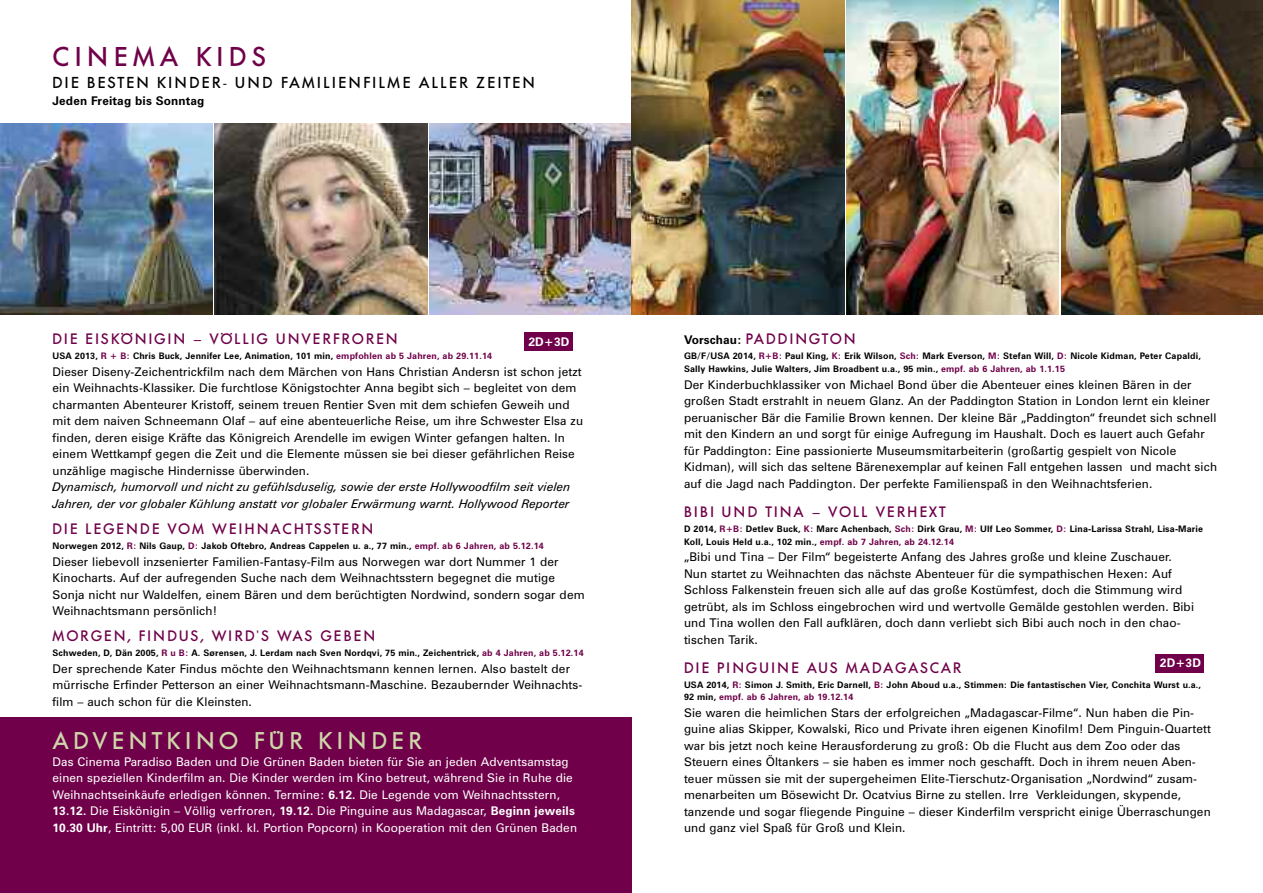
<style>
.page{position:relative;width:1263px;height:893px;background:#fff}
.page>*{position:absolute;margin:0;border:0;box-sizing:border-box;transform-origin:0 0}
.t1{font:500 27px "Futura BQ";letter-spacing:.21em;color:#6f0049}
.t2{font:500 24px "Futura BQ";letter-spacing:.19em;color:#ced6aa}
.t3{font:500 15.75px "Futura BQ";letter-spacing:.135em;color:#000}
.t4{font:500 15px "Futura BQ";letter-spacing:.115em;color:#6f0049}
.t5{font:500 15px "Futura BQ";letter-spacing:.135em;color:#6f0049}
.t6{font:12px/16.5px "Zurich BT";letter-spacing:.01em;color:#000}
.t7{font:12px/16.5px "Zurich BT";letter-spacing:.01em;color:#fff}
.t8{font:italic 12px/16.5px "Zurich BT";color:#000}
.t9{font:700 12px "Zurich BT";letter-spacing:.01em;color:#000}
.t10{font:700 12px "Zurich BT";letter-spacing:.01em;color:#fff}
.t11{font:700 9px/12.8px "Zurich BT";letter-spacing:.015em;color:#000}
.s1{color:#6f0049}
.s2{font-weight:700}
.s3{font-family:"Zurich BT";font-weight:700;font-size:12px;color:#000}
</style>
<div class="page">
<div style="left:0;top:718px;width:631px;height:175px;background:#6f0049"></div>
<img style="left:0;top:124px;width:213px;height:191px">
<img style="left:215px;top:124px;width:212px;height:191px">
<img style="left:429px;top:124px;width:202px;height:191px">
<img style="left:631px;top:0;width:213px;height:315px">
<img style="left:846px;top:0;width:213px;height:315px">
<img style="left:1061px;top:0;width:202px;height:315px">
<div style="left:524px;top:332px;width:49px;height:19px;background:#6f0049"></div>
<div style="left:1155px;top:654px;width:49px;height:19px;background:#6f0049"></div>
<h1 class="t1" style="left:53px;top:41px;width:215px">CINEMA KIDS</h1>
<h3 class="t3" style="left:53px;top:74px;width:484px">DIE BESTEN KINDER- UND FAMILIENFILME ALLER ZEITEN</h3>
<p class="t9" style="left:53px;top:96px;width:153px">Jeden Freitag bis Sonntag</p>
<p class="t4" style="left:53px;top:331px;width:347px">DIE EISKÖNIGIN – VÖLLIG UNVERFROREN</p>
<p class="t11" style="left:53px;top:351px;width:441px">USA 2013, <span class="s1">R + B:</span> Chris Buck, Jennifer Lee, Animation, 101 min, <span class="s1">empfohlen ab 5 Jahren, ab 29.11.14</span></p>
<p class="t6" style="left:53px;top:364px;width:532px">Dieser Diseny-Zeichentrickfilm nach dem Märchen von Hans Christian Andersn ist schon jetzt ein Weihnachts-Klassiker. Die furchtlose Königstochter Anna begibt sich – begleitet von dem charmanten Abenteurer Kristoff, seinem treuen Rentier Sven mit dem schiefen Geweih und mit dem naiven Schneemann Olaf – auf eine abenteuerliche Reise, um ihre Schwester Elsa zu finden, deren eisige Kräfte das Königreich Arendelle im ewigen Winter gefangen halten. In einem Wettkampf gegen die Zeit und die Elemente müssen sie bei dieser gefährlichen Reise unzählige magische Hindernisse überwinden.</p>
<p class="t8" style="left:53px;top:480px;width:520px">Dynamisch, humorvoll und nicht zu gefühlsduselig, sowie der erste Hollywoodfilm seit vielen<br>Jahren, der vor globaler Kühlung anstatt vor globaler Erwärmung warnt. Hollywood Reporter</p>
<p class="t4" style="left:53px;top:520px;width:322px">DIE LEGENDE VOM WEIHNACHTSSTERN</p>
<p class="t11" style="left:53px;top:540px;width:493px">Norwegen 2012, <span class="s1">R:</span> Nils Gaup, <span class="s1">D:</span> Jakob Oftebro, Andreas Cappelen u. a., 77 min., <span class="s1">empf. ab 6 Jahren, ab 5.12.14</span></p>
<p class="t6" style="left:52px;top:554px;width:534px">Dieser liebevoll inzsenierter Familien-Fantasy-Film aus Norwegen war dort Nummer 1 der Kinocharts. Auf der aufregenden Suche nach dem Weihnachtsstern begegnet die mutige Sonja nicht nur Waldelfen, einem Bären und dem berüchtigten Nordwind, sondern sogar dem Weihnachtsmann persönlich!</p>
<p class="t4" style="left:53px;top:628px;width:324px">MORGEN, FINDUS, WIRD’S WAS GEBEN</p>
<p class="t11" style="left:53px;top:647px;width:533px">Schweden, D, Dän 2005, <span class="s1">R u B:</span> A. Sørensen, J. Lerdam nach Sven Nordqvi, 75 min., Zeichentrick, <span class="s1">ab 4 Jahren, ab 5.12.14</span></p>
<p class="t6" style="left:52px;top:661px;width:532px">Der sprechende Kater Findus möchte den Weihnachtsmann kennen lernen. Also bastelt der mürrische Erfinder Petterson an einer Weihnachtsmann-Maschine. Bezaubernder Weihnachts&shy;film – auch schon für die Kleinsten.</p>
<h2 class="t2" style="left:53px;top:727px;width:371px">ADVENTKINO FÜR KINDER</h2>
<p class="t7" style="left:52px;top:754px;width:526px">Das Cinema Paradiso Baden und Die Grünen Baden bieten für Sie an jeden Adventsamstag einen speziellen Kinderfilm an. Die Kinder werden im Kino betreut, während Sie in Ruhe die Weihnachtseinkäufe erledigen können. Termine: <span class="s2">6.12.</span> Die Legende vom Weihnachtsstern, <span class="s2">13.12.</span> Die Eiskönigin – Völlig verfroren, <span class="s2">19.12.</span> Die Pinguine aus Madagascar, <span class="s2">Beginn jeweils 10.30 Uhr</span>, Eintritt: 5,00 EUR (inkl. kl. Portion Popcorn) in Kooperation mit den Grünen Baden</p>
<p class="t10" style="left:528px;top:337px;width:43px">2D+3D</p>
<p class="t4" style="left:684px;top:331px;width:173px"><span class="s3">Vorschau:</span> PADDINGTON</p>
<p class="t11" style="left:684px;top:351px;width:518px">GB/F/USA 2014, <span class="s1">R+B:</span> Paul King, <span class="s1">K:</span> Erik Wilson, <span class="s1">Sch:</span> Mark Everson, <span class="s1">M:</span> Stefan Will, <span class="s1">D:</span> Nicole Kidman, Peter Capaldi,<br>Sally Hawkins, Julie Walters, Jim Broadbent u.a., 95 min., <span class="s1">empf. ab 6 Jahren, ab 1.1.15</span></p>
<p class="t6" style="left:684px;top:377px;width:535px">Der Kinderbuchklassiker von Michael Bond über die Abenteuer eines kleinen Bären in der großen Stadt erstrahlt in neuem Glanz. An der Paddington Station in London lernt ein kleiner peruanischer Bär die Familie Brown kennen. Der kleine Bär „Paddington“ freundet sich schnell mit den Kindern an und sorgt für einige Aufregung im Haushalt. Doch es lauert auch Gefahr für Paddington: Eine passionierte Museumsmitarbeiterin (großartig gespielt von Nicole Kidman), will sich das seltene Bärenexemplar auf keinen Fall entgehen lassen und macht sich auf die Jagd nach Paddington. Der perfekte Familienspaß in den Weihnachtsferien.</p>
<p class="t5" style="left:684px;top:503px;width:263px">BIBI UND TINA – VOLL VERHEXT</p>
<p class="t11" style="left:684px;top:523px;width:521px">D 2014, <span class="s1">R+B:</span> Detlev Buck, <span class="s1">K:</span> Marc Achenbach, <span class="s1">Sch:</span> Dirk Grau, <span class="s1">M:</span> Ulf Leo Sommer, <span class="s1">D:</span> Lina-Larissa Strahl, Lisa-Marie<br>Koll, Louis Held u.a., 102 min., <span class="s1">empf. ab 7 Jahren, ab 24.12.14</span></p>
<p class="t6" style="left:684px;top:550px;width:511px">„Bibi und Tina – Der Film“ begeisterte Anfang des Jahres große und kleine Zuschauer.<br>Nun startet zu Weihnachten das nächste Abenteuer für die sympathischen Hexen: Auf Schloss Falkenstein freuen sich alle auf das große Kostümfest, doch die Stimmung wird getrübt, als im Schloss eingebrochen wird und wertvolle Gemälde gestohlen werden. Bibi und Tina wollen den Fall aufklären, doch dann verliebt sich Bibi auch noch in den chao&shy;tischen Tarik.</p>
<p class="t4" style="left:684px;top:659px;width:279px">DIE PINGUINE AUS MADAGASCAR</p>
<p class="t11" style="left:684px;top:679px;width:519px">USA 2014, <span class="s1">R:</span> Simon J. Smith, Eric Darnell, <span class="s1">B:</span> John Aboud u.a., Stimmen: Die fantastischen Vier, Conchita Wurst u.a.,<br>92 min, <span class="s1">empf. ab 6 Jahren, ab 19.12.14</span></p>
<p class="t6" style="left:684px;top:705px;width:528px">Sie waren die heimlichen Stars der erfolgreichen „Madagascar-Filme“. Nun haben die Pin&shy;guine alias Skipper, Kowalski, Rico und Private ihren eigenen Kinofilm! Dem Pinguin-Quartett war bis jetzt noch keine Herausforderung zu groß: Ob die Flucht aus dem Zoo oder das Steuern eines Öltankers – sie haben es immer noch geschafft. Doch in ihrem neuen Aben&shy;teuer müssen sie mit der supergeheimen Elite-Tierschutz-Organisation „Nordwind“ zusam&shy;menarbeiten um Bösewicht Dr. Ocatvius Birne zu stellen. Irre Verkleidungen, skypende, tanzende und sogar fliegende Pinguine – dieser Kinderfilm verspricht einige Überraschungen und ganz viel Spaß für Groß und Klein.</p>
<p class="t10" style="left:1160px;top:659px;width:43px">2D+3D</p>
</div>
